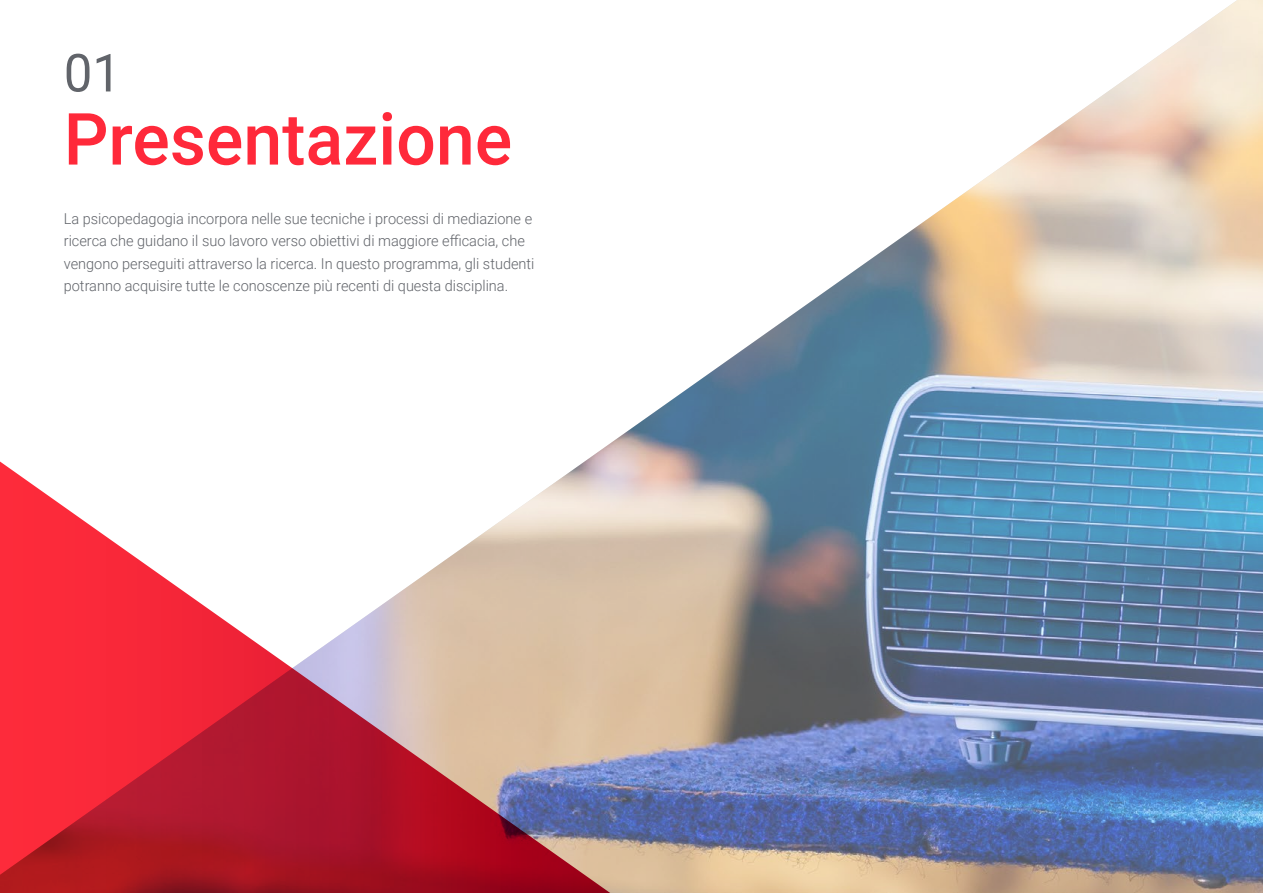
<style>
.page{position:relative;width:1263px;height:893px;background:#fff}
.page>*{position:absolute;margin:0;border:0;box-sizing:border-box;transform-origin:0 0}
.t1{font:500 72px "Roboto";color:#ff293a}
.t2{font:52.5px "Roboto";color:#61646a}
.t3{font:300 15px/22.5px "Roboto";color:#61646a}
</style>
<div class="page">
<img style="left:607px;top:0;width:656px;height:893px">
<svg style="left:0;top:446px;width:640px;height:447px"></svg>
<h2 class="t2" style="left:64px;top:36px;width:59px">01</h2>
<h1 class="t1" style="left:64px;top:89px;width:450px">Presentazione</h1>
<p class="t3" style="left:64px;top:207px;width:472px">La psicopedagogia incorpora nelle sue tecniche i processi di mediazione e ricerca che guidano il suo lavoro verso obiettivi di maggiore efficacia, che vengono perseguiti attraverso la ricerca. In questo programma, gli studenti potranno acquisire tutte le conoscenze più recenti di questa disciplina.</p>
</div>
